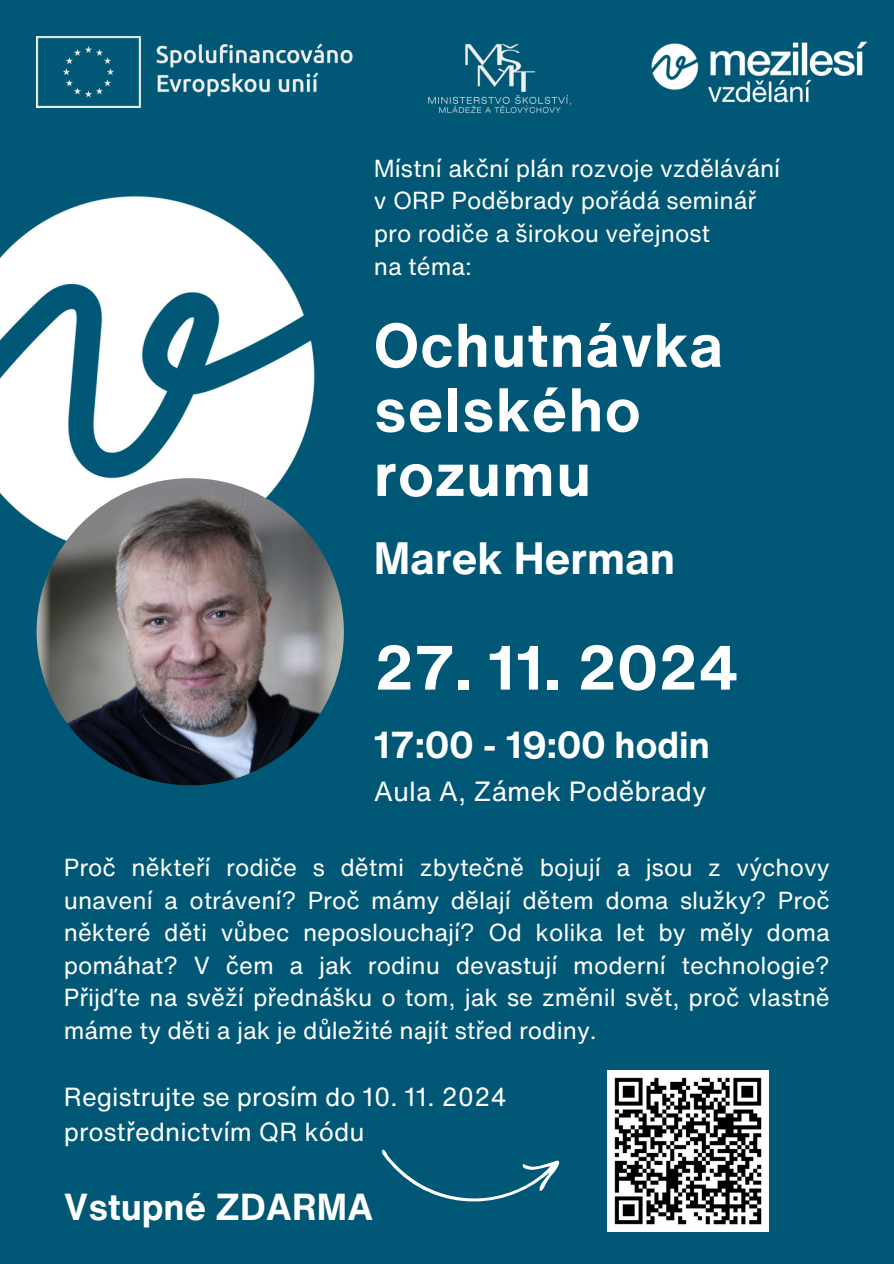
<style>
.page{position:relative;width:894px;height:1264px;background:#fff}
.page>*{position:absolute;margin:0;border:0;box-sizing:border-box;transform-origin:0 0}
.t1{font:700 61.35px "Helvetica Now Text";color:#fff}
.t2{font:700 60.45px/64.5px "Helvetica Now Text";letter-spacing:.025em;color:#fff}
.t3{font:700 44.1px "Helvetica Now Text";color:#fff}
.t4{font:700 36.6px "Helvetica Now Text";color:#fff}
.t5{font:27px "Helvetica Now Text";color:#fff}
.t6{font:25.5px/34.8px "Helvetica Now Text";color:#fff}
.t7{font:24px/32.7px "Helvetica Now Text";color:#fff;text-align:justify}
</style>
<div class="page">
<div style="left:0;top:0;width:893px;height:1263px;background:#005776"></div>
<img style="left:651px;top:41px;width:217px;height:62px">
<img style="left:0;top:196px;width:315px;height:372px">
<img style="left:37px;top:478px;width:307px;height:307px;border-radius:50%">
<img style="left:37px;top:36px;width:316px;height:71px">
<img style="left:428px;top:43px;width:143px;height:71px">
<svg style="left:382px;top:1149px;width:177px;height:53px"></svg>
<img style="left:607px;top:1070px;width:161px;height:161px">
<h3 class="t7" style="left:374px;top:151px;width:408px">Místní akční plán rozvoje vzdělávání</h3>
<h4 class="t7" style="left:374px;top:184px;width:384px">v ORP Poděbrady pořádá seminář</h4>
<p class="t7" style="left:374px;top:217px;width:338px">pro rodiče a širokou veřejnost</p>
<h4 class="t7" style="left:374px;top:249px;width:100px">na téma:</h4>
<p class="t2" style="left:374px;top:312px;width:351px">Ochutnávka selského rozumu</p>
<h2 class="t3" style="left:374px;top:525px;width:303px">Marek Herman</h2>
<p class="t1" style="left:374px;top:621px;width:366px">27. 11. 2024</p>
<h1 class="t4" style="left:374px;top:717px;width:337px">17:00 - 19:00 hodin</h1>
<p class="t5" style="left:374px;top:771px;width:334px">Aula A, Zámek Poděbrady</p>
<p class="t7" style="left:64px;top:850px;width:767px">Proč někteří rodiče s dětmi zbytečně bojují a jsou z výchovy unavení a otrávení? Proč mámy dělají dětem doma služky? Proč některé děti vůbec neposlouchají? Od kolika let by měly doma pomáhat? V čem a jak rodinu devastují moderní technologie?<br>Přijďte na svěží přednášku o tom, jak se změnil svět, proč vlastně máme ty děti a jak je důležité najít střed rodiny.</p>
<h1 class="t6" style="left:64px;top:1079px;width:444px">Registrujte se prosím do 10. 11. 2024 prostřednictvím QR kódu</h1>
<p class="t4" style="left:64px;top:1179px;width:311px">Vstupné ZDARMA</p>
</div>
